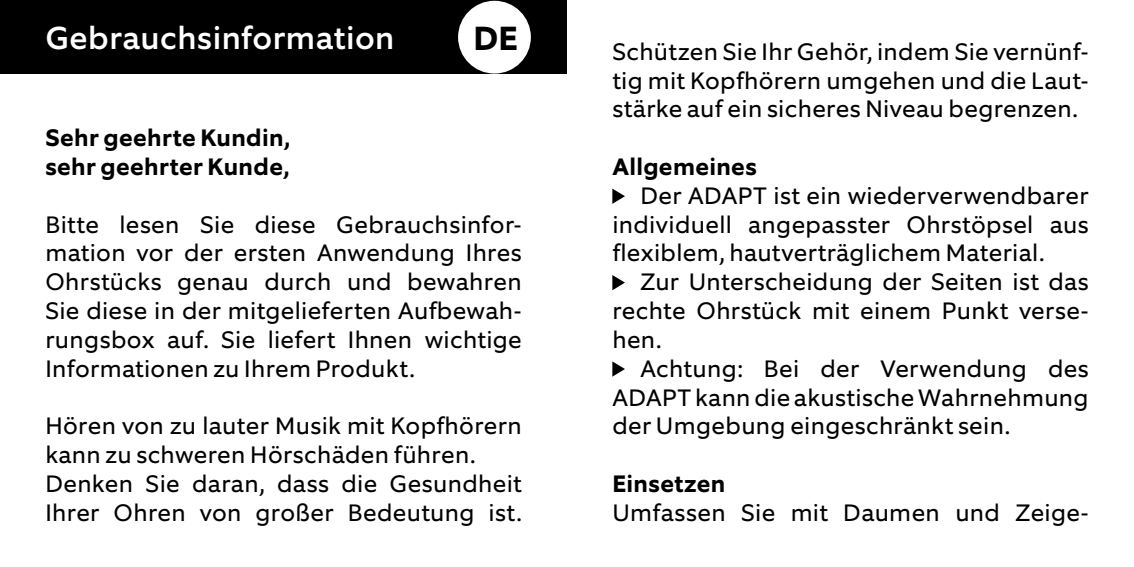
<style>
.page{position:relative;width:1134px;height:567px;background:#fff}
.page>*{position:absolute;margin:0;border:0;box-sizing:border-box;transform-origin:0 0}
.t1{font:700 34px "Equip";color:#000}
.t2{font:500 32px "Equip";letter-spacing:.015em;color:#fff}
.t3{font:24px/28.8px "Equip";letter-spacing:.015em;color:#000;text-align:justify}
.t4{font:700 24px/28.8px "Equip";letter-spacing:.015em;color:#000}
</style>
<div class="page">
<div style="left:0;top:0;width:567px;height:74px;background:#000"></div>
<div style="left:458px;top:1px;width:73px;height:73px;background:#fff;border-radius:50%"></div>
<svg style="left:612px;top:189px;width:13px;height:15px"></svg>
<svg style="left:612px;top:275px;width:13px;height:15px"></svg>
<svg style="left:612px;top:361px;width:13px;height:16px"></svg>
<h2 class="t2" style="left:45px;top:17px;width:351px">Gebrauchsinformation</h2>
<h1 class="t1" style="left:473px;top:16px;width:46px">DE</h1>
<p class="t4" style="left:45px;top:124px;width:246px">Sehr geehrte Kundin, sehr geehrter Kunde,</p>
<p class="t3" style="left:45px;top:210px;width:478px">Bitte lesen Sie diese Gebrauchsinfor&shy;mation vor der ersten Anwendung Ihres Ohrstücks genau durch und bewahren Sie diese in der mitgelieferten Aufbewah&shy;rungsbox auf. Sie liefert Ihnen wichtige Informationen zu Ihrem Produkt.</p>
<p class="t3" style="left:45px;top:412px;width:478px;text-align:left">Hören von zu lauter Musik mit Kopfhörern kann zu schweren Hörschäden führen.<br>Denken Sie daran, dass die Gesundheit Ihrer Ohren von großer Bedeutung ist.</p>
<p class="t3" style="left:612px;top:37px;width:478px">Schützen Sie Ihr Gehör, indem Sie vernünf&shy;tig mit Kopfhörern umgehen und die Laut&shy;stärke auf ein sicheres Niveau begrenzen.</p>
<p class="t4" style="left:612px;top:153px;width:146px">Allgemeines</p>
<p class="t3" style="left:612px;top:181px;width:478px;text-indent:28px">Der ADAPT ist ein wiederverwendbarer individuell angepasster Ohrstöpsel aus flexiblem, hautverträglichem Material.</p>
<p class="t3" style="left:612px;top:268px;width:478px;text-indent:28px">Zur Unterscheidung der Seiten ist das rechte Ohrstück mit einem Punkt verse&shy;hen.</p>
<p class="t3" style="left:612px;top:354px;width:478px;text-indent:28px">Achtung: Bei der Verwendung des ADAPT kann die akustische Wahrnehmung der Umgebung eingeschränkt sein.</p>
<p class="t4" style="left:612px;top:469px;width:115px">Einsetzen</p>
<p class="t3" style="left:612px;top:498px;width:478px">Umfassen Sie mit Daumen und Zeige-</p>
</div>
